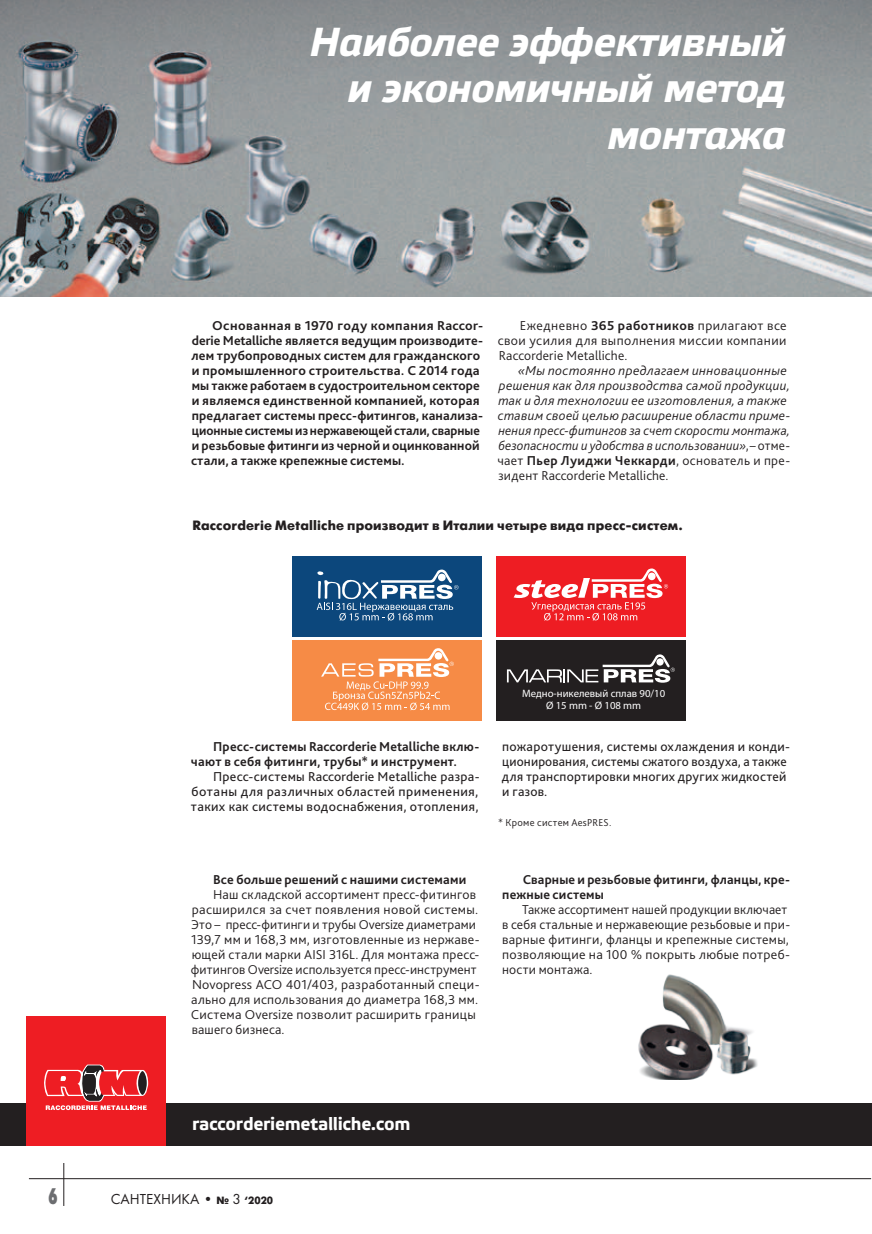
<style>
.page{position:relative;width:872px;height:1234px;background:#fff}
.page>*{position:absolute;margin:0;border:0;box-sizing:border-box;transform-origin:0 0}
.t1{font:italic 700 40.5px/46.5px "Etelka Text Pro";letter-spacing:-.02em;color:#fff;text-align:right}
.t2{font:22.5px "Futura Futuris X";color:#6c6d70;scale:.6 1}
.t3{font:700 18px "Etelka Text Pro";letter-spacing:-.015em;color:#fff}
.t4{font:15px "Futura";color:#231f20}
.t5{font:300 13.5px/15px "Bliss Pro";letter-spacing:.015em;color:#231f20}
.t6{font:700 13.5px/15px "Bliss Pro";letter-spacing:.01em;color:#231f20}
.t7{font:italic 300 13.5px/15px "Bliss Pro";letter-spacing:.015em;color:#231f20}
.t8{font:13.5px/15px "Bliss Pro";letter-spacing:.02em;color:#231f20;text-align:justify}
.t9{font:700 13.5px "Futura Futuris";letter-spacing:.015em;color:#231f20}
.t10{font:10.65px/11.2px "Myriad Pro";color:#fff;text-align:center}
.t11{font:300 10.5px "Bliss Pro";letter-spacing:.025em;color:#231f20}
.s1{font-weight:700}
.s2{font-style:normal}
.s3{font-weight:700;font-style:normal}
.s4{font-family:"Futura Futuris";font-weight:700;font-size:10.5px}
</style>
<div class="page">
<hr style="left:29px;top:1177px;width:842px;height:1px;background:#231f20">
<hr style="left:63px;top:1162px;width:1px;height:43px;background:#231f20">
<img style="left:0;top:0;width:871px;height:296px">
<div style="left:293px;top:555px;width:189px;height:81px;background:#0c477c"></div>
<svg style="left:317px;top:569px;width:141px;height:51px"></svg>
<div style="left:293px;top:640px;width:189px;height:80px;background:#f68b46"></div>
<svg style="left:321px;top:648px;width:133px;height:62px"></svg>
<div style="left:496px;top:555px;width:189px;height:81px;background:#ee1d23"></div>
<svg style="left:513px;top:568px;width:155px;height:52px"></svg>
<div style="left:496px;top:640px;width:189px;height:81px;background:#231f20"></div>
<svg style="left:507px;top:654px;width:168px;height:28px"></svg>
<div style="left:0;top:1103px;width:872px;height:42px;background:#231f20"></div>
<div style="left:26px;top:1016px;width:139px;height:129px;background:#ee1d23"></div>
<svg style="left:44px;top:1064px;width:104px;height:45px"></svg>
<img style="left:638px;top:974px;width:120px;height:104px">
<h1 class="t1" style="left:309px;top:21px;width:478px">Наиболее эффективный и экономичный метод монтажа</h1>
<p class="t6" style="left:191px;top:317px;width:294px;text-indent:21px">Основанная в 1970 году компания Raccor&shy;derie Metalliche является ведущим производите&shy;лем трубопроводных систем для гражданского и промышленного строительства. С 2014 года мы также работаем в судостроительном секторе и являемся единственной компанией, которая предлагает системы пресс-фитингов, канализа&shy;ционные системы из нержавеющей стали, сварные и резьбовые фитинги из черной и оцинкованной стали, а также крепежные системы.</p>
<p class="t5" style="left:498px;top:317px;width:290px;text-align:justify;text-indent:22px">Ежедневно <span class="s1">365 работников</span> прилагают все свои усилия для выполнения миссии компании Raccorderie Metalliche.</p>
<p class="t7" style="left:497px;top:362px;width:294px;text-indent:21px">«Мы постоянно предлагаем инновационные решения как для производства самой продукции, так и для технологии ее изготовления, а также ставим своей целью расширение области приме&shy;нения пресс-фитингов за счет скорости монтажа, безопасности и удобства в использовании»<span class="s2">,– отме&shy;чает</span> <span class="s3">Пьер Луиджи Чеккарди</span><span class="s2">, основатель и пре&shy;зидент Raccorderie Metalliche.</span></p>
<p class="t9" style="left:192px;top:517px;width:492px">Raccorderie Metalliche производит в Италии четыре вида пресс-систем.</p>
<p class="t6" style="left:191px;top:738px;width:290px;text-indent:22px">Пресс-системы Raccorderie Metalliche вклю&shy;чают в себя фитинги, трубы* и инструмент.</p>
<p class="t8" style="left:191px;top:768px;width:290px;text-indent:22px">Пресс-системы Raccorderie Metalliche разра&shy;ботаны для различных областей применения, таких как системы водоснабжения, отопления,</p>
<p class="t6" style="left:213px;top:871px;width:255px">Все больше решений с нашими системами</p>
<p class="t5" style="left:191px;top:886px;width:290px;text-indent:22px">Наш складской ассортимент пресс-фитингов расширился за счет появления новой системы.<br>Это – пресс-фитинги и трубы Oversize диаметрами 139,7 мм и 168,3 мм, изготовленные из нержаве&shy;ющей стали марки AISI 316L. Для монтажа пресс&shy;фитингов Oversize используется пресс-инструмент Novopress ACO 401/403, разработанный специ&shy;ально для использования до диаметра 168,3 мм.<br>Система Oversize позволит расширить границы вашего бизнеса.</p>
<p class="t10" style="left:522px;top:687px;width:145px">Медно-никелевый сплав 90/10<br>Ø 15 mm - Ø 108 mm</p>
<p class="t8" style="left:502px;top:738px;width:290px;text-align:left">пожаротушения, системы охлаждения и конди&shy;ционирования, системы сжатого воздуха, а также для транспортировки многих других жидкостей и газов.</p>
<p class="t11" style="left:498px;top:816px;width:115px">* Кроме систем AesPRES.</p>
<p class="t6" style="left:502px;top:871px;width:289px;text-indent:20px">Сварные и резьбовые фитинги, фланцы, кре&shy;пежные системы</p>
<p class="t5" style="left:502px;top:901px;width:289px;text-indent:20px">Также ассортимент нашей продукции включает в себя стальные и нержавеющие резьбовые и при&shy;варные фитинги, фланцы и крепежные системы, позволяющие на 100 % покрыть любые потреб&shy;ности монтажа.</p>
<h3 class="t3" style="left:192px;top:1113px;width:220px">raccorderiemetalliche.com</h3>
<h2 class="t2" style="left:48px;top:1181px;width:17px">6</h2>
<p class="t4" style="left:111px;top:1189px;width:164px">САНТЕХНИКА • <span class="s4">№</span> 3 <span class="s4">‘2020</span></p>
</div>
